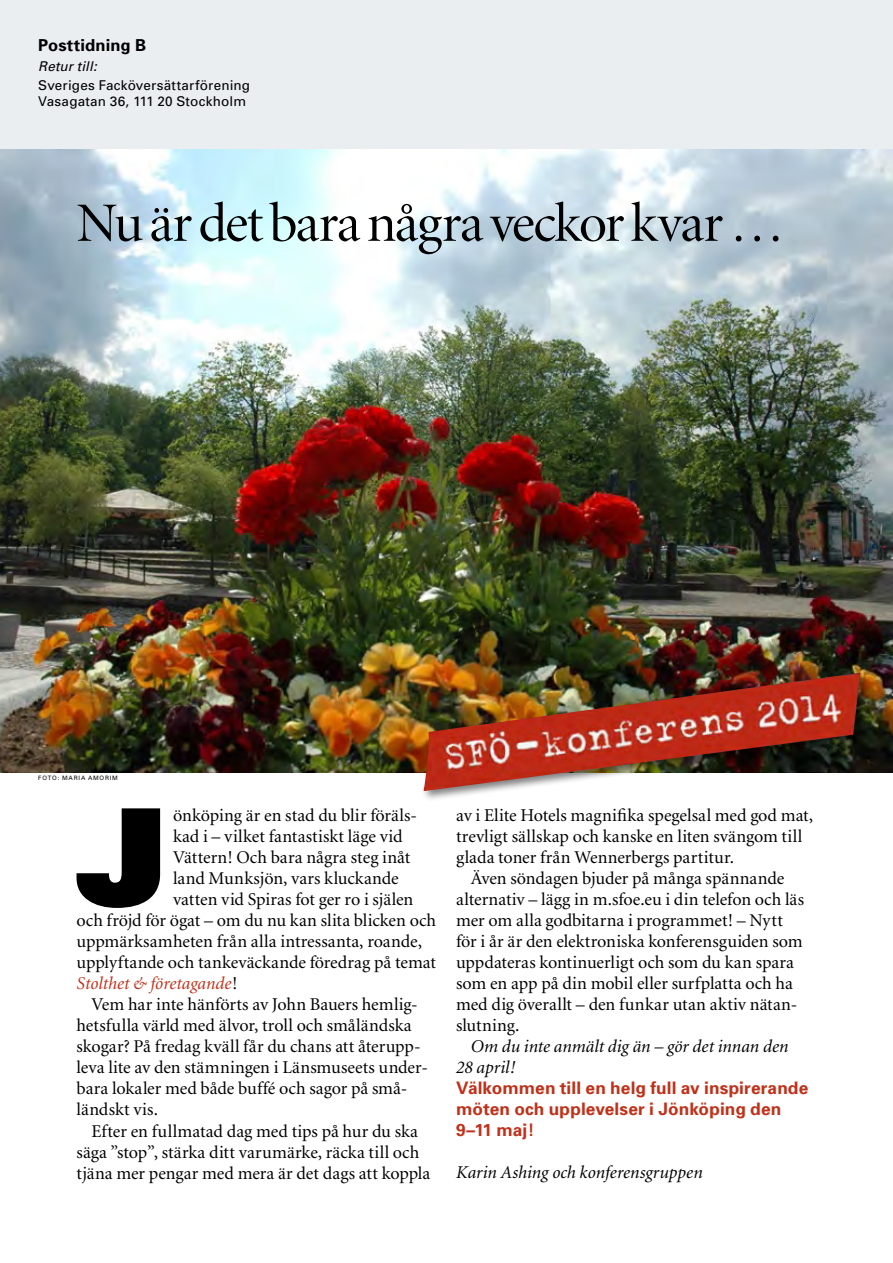
<style>
.page{position:relative;width:893px;height:1263px;background:#fff}
.page>*{position:absolute;margin:0;border:0;box-sizing:border-box;transform-origin:0 0}
.t1{font:900 134.4px "Univers";color:#000}
.t2{font:55.5px "Minion Display";letter-spacing:-.025em;color:#000}
.t3{font:18px "Minion";color:#000}
.t4{font:italic 18px/21px "Minion";color:#000}
.t5{font:italic 18px "Minion";color:#c0311a}
.t6{font:700 17.25px/21px "Univers";letter-spacing:.005em;color:#c0311a}
.t7{font:700 16.5px "Univers";letter-spacing:.005em;color:#000}
.t8{font:13.5px/15.8px "Univers";letter-spacing:.015em;color:#000}
.t9{font:italic 13.5px "Univers";letter-spacing:.005em;color:#000}
.t10{font:6px "Univers";color:#000}
.s1{font-style:normal;color:#000}
</style>
<div class="page">
<img style="left:0;top:149px;width:893px;height:623px">
<div style="left:0;top:0;width:893px;height:149px;background:#eaeef1"></div>
<div style="left:421px;top:670px;width:450px;height:132px;background:#000;opacity:.5"></div>
<img style="left:424px;top:673px;width:436px;height:118px">
<p class="t7" style="left:38px;top:36px;width:109px">Posttidning B</p>
<p class="t9" style="left:38px;top:58px;width:60px">Retur till:</p>
<p class="t8" style="left:38px;top:78px;width:213px">Sveriges Facköversättarförening<br>Vasagatan 36, 111 20 Stockholm</p>
<h2 class="t2" style="left:77px;top:196px;width:710px">Nu är det bara några veckor kvar …</h2>
<p class="t10" style="left:38px;top:774px;width:7px">Foto</p>
<p class="t10" style="left:58px;top:774px;width:13px">: Maria</p>
<p class="t10" style="left:88px;top:774px;width:8px">Amorim</p>
<h1 class="t1" style="left:77px;top:769px;width:91px">J</h1>
<p class="t3" style="left:173px;top:807px;width:246px">önköping är en stad du blir föräls-</p>
<p class="t3" style="left:173px;top:828px;width:231px">kad i – vilket fantastiskt läge vid</p>
<p class="t3" style="left:173px;top:849px;width:239px">Vättern! Och bara några steg inåt</p>
<p class="t3" style="left:173px;top:870px;width:227px">land Munksjön, vars kluckande</p>
<p class="t3" style="left:173px;top:891px;width:242px">vatten vid Spiras fot ger ro i själen</p>
<p class="t3" style="left:77px;top:912px;width:361px">och fröjd för ögat – om du nu kan slita blicken och</p>
<p class="t3" style="left:77px;top:933px;width:347px">uppmärksamheten från alla intressanta, roande,</p>
<p class="t3" style="left:77px;top:954px;width:361px">upplyftande och tankeväckande föredrag på temat</p>
<p class="t5" style="left:77px;top:975px;width:162px">Stolthet &amp; företagande<span class="s1">!</span></p>
<p class="t3" style="left:91px;top:996px;width:328px">Vem har inte hänförts av John Bauers hemlig-</p>
<p class="t3" style="left:77px;top:1017px;width:337px">hetsfulla värld med älvor, troll och småländska</p>
<p class="t3" style="left:77px;top:1038px;width:346px">skogar? På fredag kväll får du chans att återupp-</p>
<p class="t3" style="left:77px;top:1059px;width:353px">leva lite av den stämningen i Länsmuseets under-</p>
<p class="t3" style="left:77px;top:1080px;width:332px">bara lokaler med både buffé och sagor på små-</p>
<p class="t3" style="left:77px;top:1101px;width:83px">ländskt vis.</p>
<p class="t3" style="left:91px;top:1122px;width:328px">Efter en fullmatad dag med tips på hur du ska</p>
<p class="t3" style="left:77px;top:1143px;width:344px">säga ”stop”, stärka ditt varumärke, räcka till och</p>
<p class="t3" style="left:77px;top:1164px;width:355px">tjäna mer pengar med mera är det dags att koppla</p>
<p class="t3" style="left:456px;top:807px;width:359px">av i Elite Hotels magnifika spegelsal med god mat,</p>
<p class="t3" style="left:456px;top:828px;width:348px">trevligt sällskap och kanske en liten svängom till</p>
<p class="t3" style="left:456px;top:849px;width:280px">glada toner från Wennerbergs partitur.</p>
<p class="t3" style="left:471px;top:870px;width:315px">Även söndagen bjuder på många spännande</p>
<p class="t3" style="left:456px;top:891px;width:350px">alternativ – lägg in m.sfoe.eu i din telefon och läs</p>
<p class="t3" style="left:456px;top:912px;width:328px">mer om alla godbitarna i programmet! – Nytt</p>
<p class="t3" style="left:456px;top:933px;width:348px">för i år är den elektroniska konferensguiden som</p>
<p class="t3" style="left:456px;top:954px;width:340px">uppdateras kontinuerligt och som du kan spara</p>
<p class="t3" style="left:456px;top:975px;width:338px">som en app på din mobil eller surfplatta och ha</p>
<p class="t3" style="left:456px;top:996px;width:343px">med dig överallt – den funkar utan aktiv nätan-</p>
<p class="t3" style="left:456px;top:1017px;width:65px">slutning.</p>
<p class="t4" style="left:456px;top:1037px;width:334px;text-indent:15px">Om du inte anmält dig än – gör det innan den<br>28 april!</p>
<p class="t6" style="left:456px;top:1078px;width:354px">Välkommen till en helg full av inspirerande möten och upplevelser i Jönköping den<br>9–11 maj!</p>
<p class="t4" style="left:456px;top:1163px;width:248px">Karin Ashing och konferensgruppen</p>
</div>
